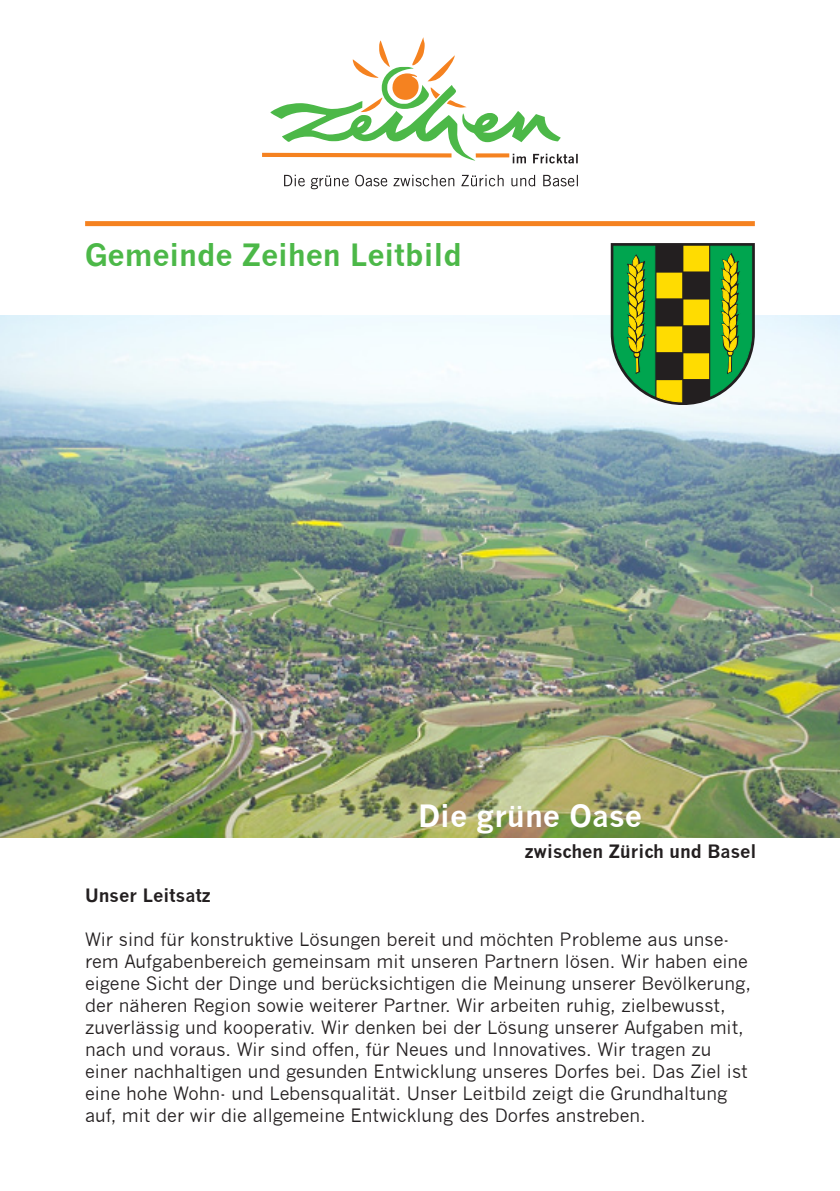
<style>
.page{position:relative;width:840px;height:1191px;background:#fff}
.page>*{position:absolute;margin:0;border:0;box-sizing:border-box;transform-origin:0 0}
.t1{font:700 30px "News Gothic";color:#4cb848}
.t2{font:700 30px "News Gothic";color:#fff}
.t3{font:18px/22px "News Gothic";color:#231f20}
.t4{font:700 18px "News Gothic";color:#231f20}
</style>
<div class="page">
<svg style="left:284px;top:175px;width:293px;height:14px"></svg>
<hr style="left:262px;top:153px;width:189px;height:4px;background:#f58220">
<svg style="left:270px;top:37px;width:307px;height:126px"></svg>
<img style="left:0;top:315px;width:839px;height:522px">
<svg style="left:610px;top:243px;width:144px;height:162px;background:#558d43"></svg>
<div style="left:683px;top:246px;width:25px;height:25px;background:#ffdc01"></div>
<div style="left:683px;top:246px;width:25px;height:25px;border:1px solid #ffdc01"></div>
<div style="left:683px;top:300px;width:25px;height:25px;background:#ffdc01"></div>
<div style="left:683px;top:300px;width:25px;height:25px;border:1px solid #ffdc01"></div>
<div style="left:683px;top:354px;width:25px;height:24px;background:#ffdc01"></div>
<div style="left:683px;top:354px;width:25px;height:24px;border:1px solid #ffdc01"></div>
<div style="left:85px;top:221px;width:669px;height:5px;background:#f58220"></div>
<h1 class="t1" style="left:85px;top:236px;width:378px">Gemeinde Zeihen Leitbild</h1>
<h1 class="t2" style="left:418px;top:797px;width:225px">Die grüne Oase</h1>
<p class="t4" style="left:524px;top:840px;width:233px">zwischen Zürich und Basel</p>
<p class="t4" style="left:85px;top:884px;width:127px">Unser Leitsatz</p>
<p class="t3" style="left:85px;top:929px;width:667px">Wir sind für konstruktive Lösungen bereit und möchten Probleme aus unse&shy;rem Aufgabenbereich gemeinsam mit unseren Partnern lösen. Wir haben eine eigene Sicht der Dinge und berücksichtigen die Meinung unserer Bevölkerung, der näheren Region sowie weiterer Partner. Wir arbeiten ruhig, zielbewusst, zuverlässig und kooperativ. Wir denken bei der Lösung unserer Aufgaben mit, nach und voraus. Wir sind offen, für Neues und Innovatives. Wir tragen zu einer nachhaltigen und gesunden Entwicklung unseres Dorfes bei. Das Ziel ist eine hohe Wohn- und Lebensqualität. Unser Leitbild zeigt die Grundhaltung auf, mit der wir die allgemeine Entwicklung des Dorfes anstreben.</p>
</div>
